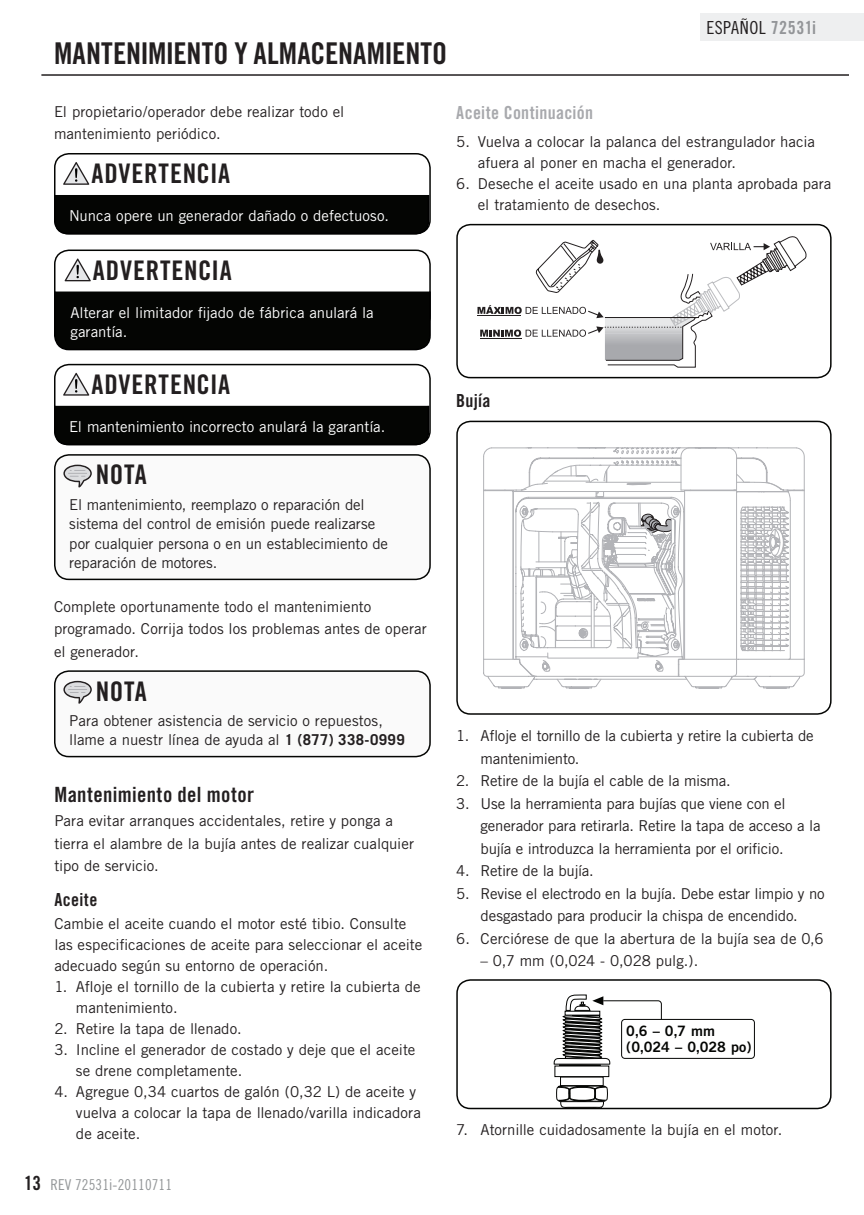
<style>
.page{position:relative;width:864px;height:1215px;background:#fff}
.page>*{position:absolute;margin:0;border:0;box-sizing:border-box;transform-origin:0 0}
.t1{font:30px "Trade Gothic Bold Cond Twenty";letter-spacing:.005em;color:#231f20}
.t2{font:27px "Trade Gothic Bold Cond Twenty";letter-spacing:.025em;color:#231f20}
.t3{font:21px "Trade Gothic Bold Cond Twenty";letter-spacing:.015em;color:#231f20}
.t4{font:18px "Trade Gothic Bold Cond Twenty";letter-spacing:.015em;color:#a8a9ad}
.t5{font:18px "Trade Gothic Cond Eighteen";letter-spacing:.025em;color:#231f20}
.t6{font:18px "Trade Gothic Bold Cond Twenty";letter-spacing:.02em;color:#231f20}
.t7{font:15px/22.5px "Trade Gothic";letter-spacing:-.005em;color:#231f20}
.t8{font:15px/19.5px "Trade Gothic";color:#fff}
.t9{font:15px "Trade Gothic Cond Eighteen";letter-spacing:.01em;color:#939698}
.t10{font:15px "Trade Gothic";letter-spacing:-.025em;color:#231f20}
.t11{font:14.4px/16.2px "Trade Gothic Bold Two";letter-spacing:-.005em;color:#040503}
.s1{font-family:"Trade Gothic Bold Cond Twenty";color:#939598}
.s2{font-weight:700}
.s3{font-family:"Trade Gothic Bold Cond Twenty";font-size:19.5px;color:#231f20}
</style>
<div class="page">
<hr style="left:41px;top:74px;width:808px;height:2px;background:#231f20">
<div style="left:700px;top:14px;width:164px;height:27px;background:#eeeff0"></div>
<svg style="left:478px;top:236px;width:328px;height:132px"></svg>
<div style="left:456px;top:224px;width:376px;height:154px;border:2px solid #040503;border-radius:14px"></div>
<div style="left:55px;top:671px;width:375px;height:86px;background:#fafafa;border-radius:14px"></div>
<div style="left:54px;top:670px;width:377px;height:87px;border:2px solid #040503;border-radius:14px"></div>
<svg style="left:63px;top:681px;width:29px;height:23px"></svg>
<div style="left:55px;top:455px;width:375px;height:124px;background:#fafafa;border-radius:14px"></div>
<div style="left:54px;top:454px;width:377px;height:126px;border:2px solid #040503;border-radius:14px"></div>
<svg style="left:63px;top:465px;width:29px;height:22px"></svg>
<div style="left:54px;top:153px;width:377px;height:82px;border:2px solid #040503;border-radius:14px"></div>
<svg style="left:54px;top:193px;width:376px;height:42px;background:#121311"></svg>
<svg style="left:63px;top:162px;width:26px;height:23px"></svg>
<div style="left:54px;top:250px;width:377px;height:81px;border:2px solid #040503;border-radius:14px"></div>
<div style="left:54px;top:290px;width:377px;height:61px;background:#040503"></div>
<svg style="left:65px;top:259px;width:26px;height:22px"></svg>
<div style="left:54px;top:364px;width:377px;height:81px;border:2px solid #040503;border-radius:14px"></div>
<svg style="left:54px;top:404px;width:376px;height:42px;background:#131412"></svg>
<svg style="left:63px;top:373px;width:26px;height:23px"></svg>
<svg style="left:483px;top:491px;width:37px;height:198px"></svg>
<svg style="left:520px;top:447px;width:285px;height:242px"></svg>
<div style="left:456px;top:421px;width:376px;height:294px;border:2px solid #040503;border-radius:14px"></div>
<div style="left:621px;top:1019px;width:134px;height:40px;border:1px solid #040503;border-radius:3px"></div>
<svg style="left:554px;top:994px;width:108px;height:112px"></svg>
<div style="left:456px;top:979px;width:376px;height:130px;border:2px solid #040503;border-radius:14px"></div>
<h1 class="t1" style="left:54px;top:35px;width:395px">MANTENIMIENTO y ALMACENAMIENTO</h1>
<p class="t5" style="left:706px;top:17px;width:111px">ESPAÑOL <span class="s1">72531i</span></p>
<p class="t7" style="left:54px;top:100px;width:292px">El propietario/operador debe realizar todo el mantenimiento periódico .</p>
<h2 class="t2" style="left:91px;top:157px;width:140px">ADVERTENCIA</h2>
<p class="t8" style="left:69px;top:206px;width:322px">Nunca opere un generador dañado o defectuoso .</p>
<h2 class="t2" style="left:93px;top:254px;width:140px">ADVERTENCIA</h2>
<p class="t8" style="left:70px;top:302px;width:305px">Alterar el limitador fijado de fábrica anulará la garantía .</p>
<h2 class="t2" style="left:91px;top:368px;width:140px">ADVERTENCIA</h2>
<p class="t8" style="left:69px;top:417px;width:318px">El mantenimiento incorrecto anulará la garantía .</p>
<h2 class="t2" style="left:96px;top:458px;width:52px">NOTA</h2>
<p class="t7" style="left:69px;top:494px;width:320px;line-height:19.5px">El mantenimiento, reemplazo o reparación del sistema del control de emisión puede realizarse por cualquier persona o en un establecimiento de reparación de motores .</p>
<p class="t7" style="left:54px;top:595px;width:374px">Complete oportunamente todo el mantenimiento programado . Corrija todos los problemas antes de operar el generador .</p>
<h2 class="t2" style="left:96px;top:675px;width:52px">NOTA</h2>
<p class="t7" style="left:69px;top:711px;width:337px;line-height:19.5px">Para obtener asistencia de servicio o repuestos, llame a nuestr línea de ayuda al <span class="s2">1 (877) 338-0999</span></p>
<h3 class="t3" style="left:54px;top:782px;width:201px">Mantenimiento del motor</h3>
<p class="t7" style="left:54px;top:809px;width:361px">Para evitar arranques accidentales, retire y ponga a tierra el alambre de la bujía antes de realizar cualquier tipo de servicio .</p>
<p class="t6" style="left:54px;top:889px;width:44px">Aceite</p>
<p class="t7" style="left:54px;top:912px;width:354px">Cambie el aceite cuando el motor esté tibio . Consulte</p>
<p class="t7" style="left:54px;top:933px;width:369px">las especificaciones de aceite para seleccionar el aceite</p>
<p class="t7" style="left:54px;top:954px;width:276px">adecuado según su entorno de operación .</p>
<p class="t7" style="left:54px;top:975px;width:368px">1 . Afloje el tornillo de la cubierta y retire la cubierta de</p>
<p class="t7" style="left:76px;top:996px;width:103px">mantenimiento .</p>
<p class="t7" style="left:54px;top:1017px;width:189px">2 . Retire la tapa de llenado .</p>
<p class="t7" style="left:54px;top:1038px;width:362px">3 . Incline el generador de costado y deje que el aceite</p>
<p class="t7" style="left:76px;top:1059px;width:168px">se drene completamente .</p>
<p class="t7" style="left:54px;top:1080px;width:363px">4 . Agregue 0,34 cuartos de galón (0,32 L) de aceite y</p>
<p class="t7" style="left:76px;top:1101px;width:346px">vuelva a colocar la tapa de llenado/varilla indicadora</p>
<p class="t7" style="left:76px;top:1122px;width:66px">de aceite .</p>
<p class="t9" style="left:24px;top:1176px;width:150px"><span class="s3">13</span> REV 72531i-20110711</p>
<p class="t4" style="left:456px;top:102px;width:138px">Aceite Continuación</p>
<p class="t7" style="left:456px;top:131px;width:360px">5 . Vuelva a colocar la palanca del estrangulador hacia</p>
<p class="t7" style="left:478px;top:152px;width:260px">afuera al poner en macha el generador .</p>
<p class="t7" style="left:456px;top:173px;width:377px">6 . Deseche el aceite usado en una planta aprobada para</p>
<p class="t7" style="left:478px;top:194px;width:184px">el tratamiento de desechos .</p>
<p class="t6" style="left:456px;top:390px;width:36px">bujía</p>
<p class="t7" style="left:456px;top:725px;width:359px">1 . Afloje el tornillo de la cubierta y retire la cubierta de</p>
<p class="t7" style="left:481px;top:747px;width:100px">mantenimiento .</p>
<p class="t7" style="left:456px;top:770px;width:276px">2 . Retire de la bujía el cable de la misma .</p>
<p class="t7" style="left:456px;top:792px;width:331px">3 . Use la herramienta para bujías que viene con el</p>
<p class="t7" style="left:481px;top:815px;width:341px">generador para retirarla . Retire la tapa de acceso a la</p>
<p class="t7" style="left:481px;top:837px;width:305px">bujía e introduzca la herramienta por el orificio .</p>
<p class="t10" style="left:456px;top:862px;width:139px">4 . Retire de la bujía .</p>
<p class="t7" style="left:456px;top:882px;width:370px">5 . Revise el electrodo en la bujía . Debe estar limpio y no</p>
<p class="t7" style="left:481px;top:905px;width:319px">desgastado para producir la chispa de encendido .</p>
<p class="t7" style="left:456px;top:927px;width:369px">6 . Cerciórese de que la abertura de la bujía sea de 0,6</p>
<p class="t7" style="left:481px;top:950px;width:219px">– 0,7 mm (0,024 - 0,028 pulg .) .</p>
<p class="t11" style="left:626px;top:1022px;width:127px">0,6 – 0,7 mm (0,024 – 0,028 po)</p>
<p class="t7" style="left:456px;top:1118px;width:328px">7 . Atornille cuidadosamente la bujía en el motor .</p>
</div>
